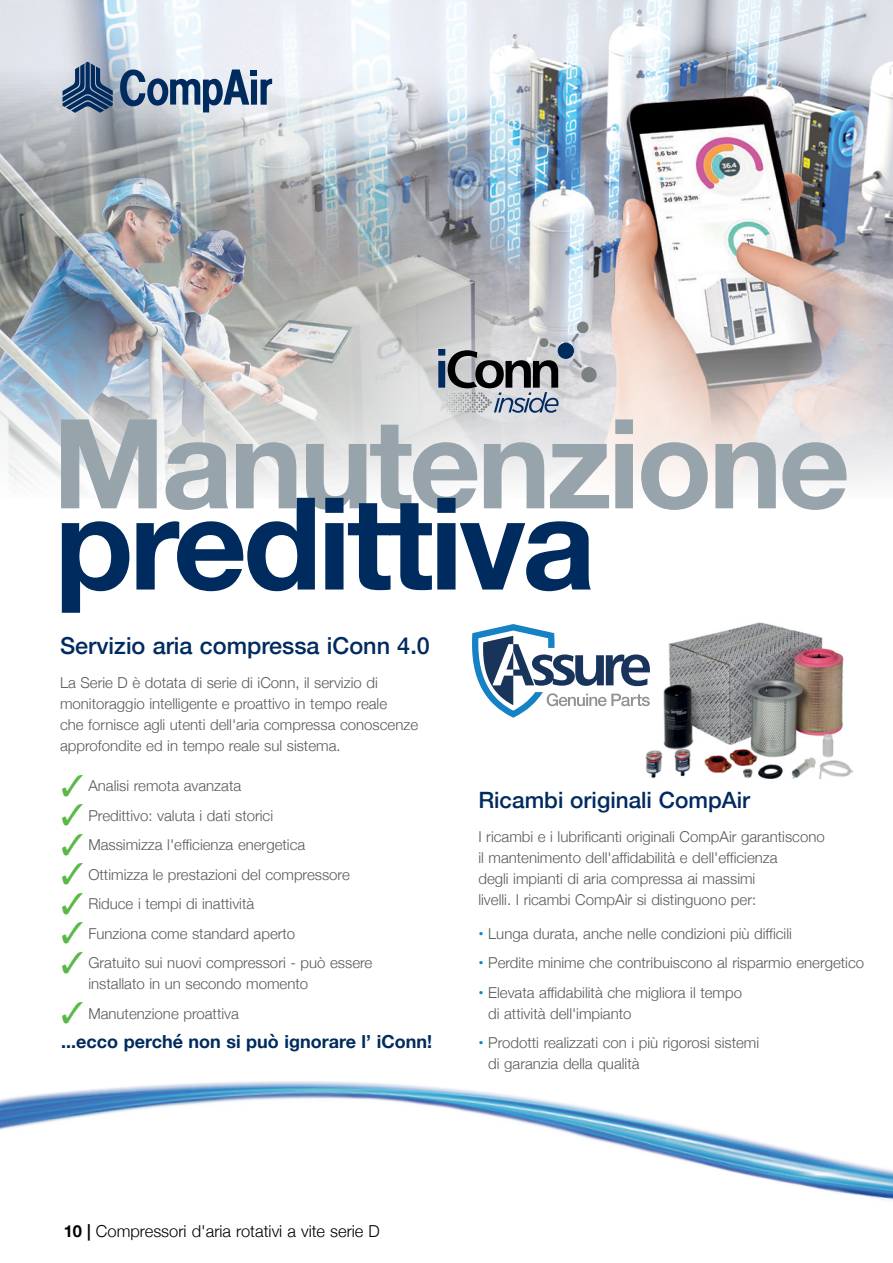
<style>
.page{position:relative;width:893px;height:1263px;background:#fff}
.page>*{position:absolute;margin:0;border:0;box-sizing:border-box;transform-origin:0 0}
.t1{font:700 128.4px "Helvetica Neue";letter-spacing:-.03em;color:#002b5f}
.t2{font:700 124.5px "Helvetica Neue";letter-spacing:-.03em;color:#98a4ab}
.t3{font:500 23.4px "Helvetica Neue";color:#002b5f}
.t4{font:500 22.5px "Helvetica Neue";color:#002b5f}
.t5{font:700 18px "Helvetica Neue";color:#002b5f}
.t6{font:300 16.5px "Helvetica Neue";color:#000}
.t7{font:300 15px/21px "Helvetica Neue";color:#58595b}
.s1{color:#58b947}
.s2{font-weight:700;color:#0089cf}
.s3{font-weight:700}
</style>
<div class="page">
<img style="left:559px;top:0;width:334px;height:474px">
<img style="left:0;top:0;width:559px;height:491px">
<img style="left:569px;top:96px;width:324px;height:390px">
<div style="left:540px;top:338px;width:8px;height:9px;background:#7c8180;border-radius:50%"></div>
<svg style="left:572px;top:358px;width:10px;height:10px"></svg>
<div style="left:581px;top:367px;width:16px;height:15px;background:#7c8180;border-radius:50%"></div>
<svg style="left:571px;top:322px;width:18px;height:20px"></svg>
<div style="left:558px;top:343px;width:16px;height:16px;background:#002b5f;border-radius:50%"></div>
<svg style="left:438px;top:343px;width:121px;height:70px;background:#969a9f"></svg>
<img style="left:0;top:1081px;width:893px;height:120px">
<img style="left:645px;top:622px;width:208px;height:158px">
<svg style="left:472px;top:624px;width:178px;height:94px"></svg>
<svg style="left:120px;top:69px;width:152px;height:43px;background:#889bb3"></svg>
<svg style="left:63px;top:62px;width:50px;height:51px;background:#577090"></svg>
<h2 class="t2" style="left:52px;top:366px;width:799px">Manutenzione</h2>
<h1 class="t1" style="left:55px;top:443px;width:542px">predittiva</h1>
<h3 class="t3" style="left:60px;top:627px;width:371px">Servizio aria compressa iConn 4.0</h3>
<p class="t7" style="left:60px;top:671px;width:360px">La Serie D è dotata di serie di iConn, il servizio di monitoraggio intelligente e proattivo in tempo reale<br>che fornisce agli utenti dell'aria compressa conoscenze approfondite ed in tempo reale sul sistema.</p>
<p class="t7" style="left:61px;top:774px;width:182px"><span class="s1">✓</span> Analisi remota avanzata</p>
<p class="t7" style="left:61px;top:804px;width:213px"><span class="s1">✓</span> Predittivo: valuta i dati storici</p>
<p class="t7" style="left:61px;top:833px;width:246px"><span class="s1">✓</span> Massimizza l'efficienza energetica</p>
<p class="t7" style="left:61px;top:863px;width:290px"><span class="s1">✓</span> Ottimizza le prestazioni del compressore</p>
<p class="t7" style="left:61px;top:892px;width:195px"><span class="s1">✓</span> Riduce i tempi di inattività</p>
<p class="t7" style="left:61px;top:922px;width:236px"><span class="s1">✓</span> Funziona come standard aperto</p>
<p class="t7" style="left:88px;top:951px;width:285px;text-indent:-27px"><span class="s1">✓</span> Gratuito sui nuovi compressori - può essere installato in un secondo momento</p>
<p class="t7" style="left:61px;top:1002px;width:179px"><span class="s1">✓</span> Manutenzione proattiva</p>
<p class="t5" style="left:61px;top:1028px;width:372px">...ecco perché non si può ignorare l’ iConn!</p>
<h3 class="t4" style="left:478px;top:782px;width:273px">Ricambi originali CompAir</h3>
<p class="t7" style="left:478px;top:825px;width:348px">I ricambi e i lubrificanti originali CompAir garantiscono il mantenimento dell'affidabilità e dell'efficienza<br>degli impianti di aria compressa ai massimi<br>livelli. I ricambi CompAir si distinguono per:</p>
<p class="t7" style="left:478px;top:922px;width:315px"><span class="s2">•</span> Lunga durata, anche nelle condizioni più difficili</p>
<p class="t7" style="left:478px;top:951px;width:387px"><span class="s2">•</span> Perdite minime che contribuiscono al risparmio energetico</p>
<p class="t7" style="left:488px;top:981px;width:255px;text-indent:-10px"><span class="s2">•</span> Elevata affidabilità che migliora il tempo di attività dell'impianto</p>
<p class="t7" style="left:488px;top:1031px;width:272px;text-indent:-10px"><span class="s2">•</span> Prodotti realizzati con i più rigorosi sistemi di garanzia della qualità</p>
<p class="t6" style="left:64px;top:1217px;width:318px"><span class="s3">10 |</span> Compressori d'aria rotativi a vite serie D</p>
</div>
